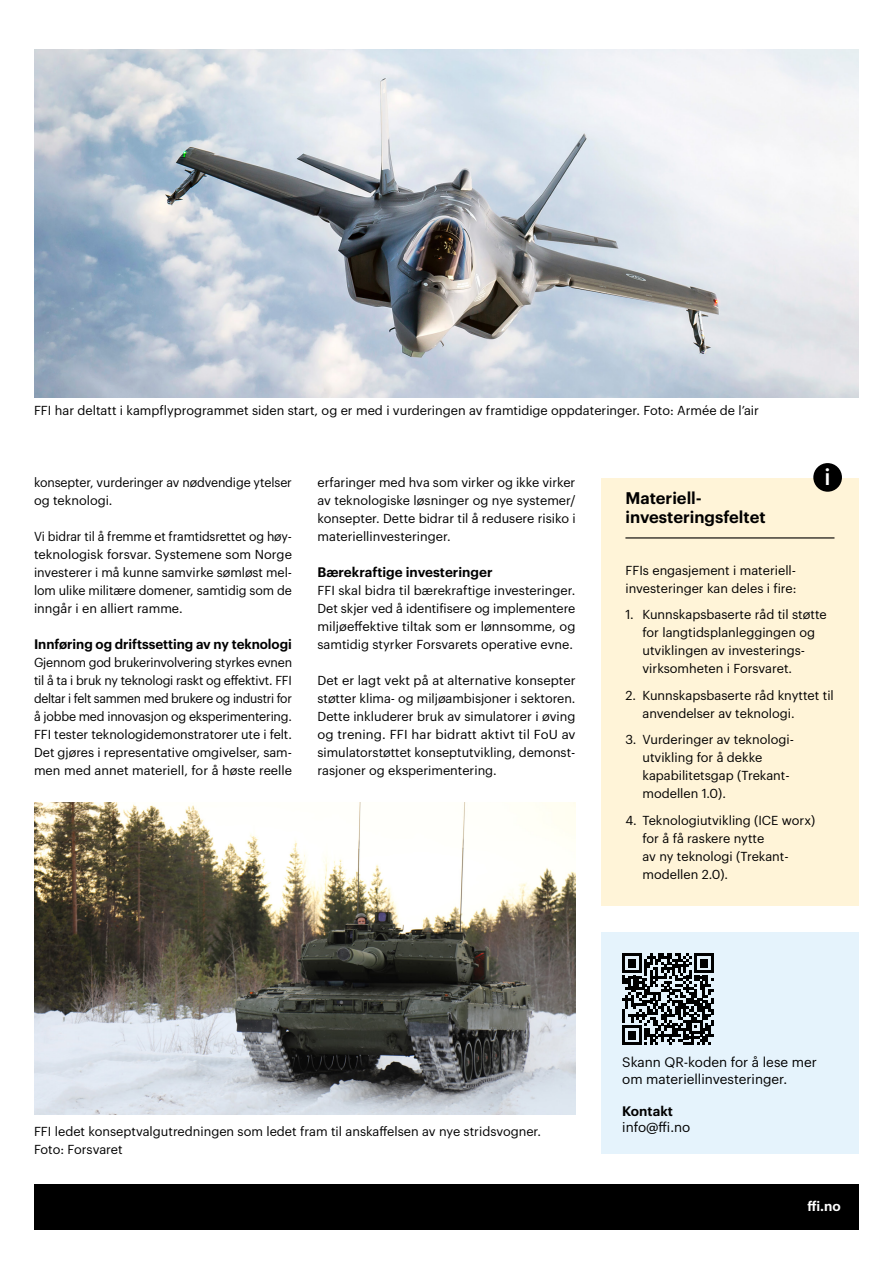
<style>
.page{position:relative;width:893px;height:1263px;background:#fff}
.page>*{position:absolute;margin:0;border:0;box-sizing:border-box;transform-origin:0 0}
.t1{font:500 22.5px "Graphik";color:#fff}
.t2{font:600 16.5px/19.8px "Graphik";color:#000}
.brødtekst_artikkel{font:600 13.5px "Graphik";letter-spacing:-.005em;color:#000}
.brødtekst_artikkel-2{font:13.5px/16.2px "Graphik";color:#000}
.brødtekst_artikkel-3{font:600 13.5px "Graphik";color:#fff}
.brødtekst_artikkel-4{font:12.75px/18px "Graphik";color:#000}
.brødtekst_artikkel-5{font:12.75px/18px "Graphik";color:#000;text-align:justify;scale:.96 1}
</style>
<div class="page">
<div style="left:34px;top:1184px;width:825px;height:45px;background:#000"></div>
<img style="left:34px;top:49px;width:825px;height:348px">
<div style="left:601px;top:478px;width:258px;height:427px;background:#fff4d8"></div>
<div style="left:813px;top:463px;width:29px;height:29px;background:#000;border-radius:50%"></div>
<hr style="left:625px;top:537px;width:209px;height:1px;background:#000">
<img style="left:34px;top:802px;width:541px;height:313px">
<div style="left:601px;top:932px;width:258px;height:222px;background:#e5f3fc"></div>
<svg style="left:622px;top:953px;width:92px;height:92px"></svg>
<p class="brødtekst_artikkel-4" style="left:34px;top:401px;width:726px">FFI har deltatt i kampflyprogrammet siden start, og er med i vurderingen av framtidige oppdateringer. Foto: Armée de l’air</p>
<p class="brødtekst_artikkel-4" style="left:34px;top:473px;width:259px">konsepter, vurderinger av nødvendige ytelser og teknologi.</p>
<p class="brødtekst_artikkel-5" style="left:34px;top:527px;width:270px">Vi bidrar til å fremme et framtidsrettet og høy&shy;teknologisk forsvar. Systemene som Norge investerer i må kunne samvirke sømløst mel&shy;lom ulike militære domener, samtidig som de inngår i en alliert ramme.</p>
<p class="brødtekst_artikkel" style="left:34px;top:634px;width:259px">Innføring og driftssetting av ny teknologi</p>
<p class="brødtekst_artikkel-4" style="left:34px;top:653px;width:260px;text-align:justify">Gjennom god brukerinvolvering styrkes evnen til å ta i bruk ny teknologi raskt og effektivt. FFI deltar i felt sammen med brukere og industri for å jobbe med innovasjon og eksperimentering.<br>FFI tester teknologidemonstratorer ute i felt.<br>Det gjøres i representative omgivelser, sam&shy;men med annet materiell, for å høste reelle</p>
<p class="brødtekst_artikkel-4" style="left:317px;top:473px;width:260px;text-align:justify">erfaringer med hva som virker og ikke virker av teknologiske løsninger og nye systemer/ konsepter. Dette bidrar til å redusere risiko i materiellinvesteringer.</p>
<p class="brødtekst_artikkel" style="left:317px;top:562px;width:177px">Bærekraftige investeringer</p>
<p class="brødtekst_artikkel-4" style="left:317px;top:581px;width:259px;text-align:justify">FFI skal bidra til bærekraftige investeringer.<br>Det skjer ved å identifisere og implementere miljøeffektive tiltak som er lønnsomme, og samtidig styrker Forsvarets operative evne.</p>
<p class="brødtekst_artikkel-4" style="left:317px;top:671px;width:260px">Det er lagt vekt på at alternative konsepter støtter klima- og miljøambisjoner i sektoren.<br>Dette inkluderer bruk av simulatorer i øving og trening. FFI har bidratt aktivt til FoU av simulatorstøttet konseptutvikling, demonst&shy;rasjoner og eksperimentering.</p>
<p class="t2" style="left:625px;top:486px;width:142px">Materiell&shy;investeringsfeltet</p>
<p class="t1" style="left:825px;top:460px;width:8px">i</p>
<p class="brødtekst_artikkel-4" style="left:625px;top:560px;width:173px">FFIs engasjement i materiell&shy;investeringer kan deles i fire:</p>
<p class="brødtekst_artikkel-4" style="left:642px;top:605px;width:186px;text-indent:-17px">1. Kunnskapsbaserte råd til støtte for langtidsplanleggingen og utviklingen av investerings&shy;virksomheten i Forsvaret.</p>
<p class="brødtekst_artikkel-4" style="left:642px;top:685px;width:193px;text-indent:-17px">2. Kunnskapsbaserte råd knyttet til anvendelser av teknologi.</p>
<p class="brødtekst_artikkel-4" style="left:642px;top:730px;width:151px;text-indent:-17px">3. Vurderinger av teknologi&shy;utvikling for å dekke kapabilitetsgap (Trekant&shy;modellen 1.0).</p>
<p class="brødtekst_artikkel-4" style="left:642px;top:810px;width:174px;text-indent:-17px">4. Teknologiutvikling (ICE worx) for å få raskere nytte<br>av ny teknologi (Trekant&shy;modellen 2.0).</p>
<p class="brødtekst_artikkel-4" style="left:34px;top:1121px;width:509px">FFI ledet konseptvalgutredningen som ledet fram til anskaffelsen av nye stridsvogner.<br>Foto: Forsvaret</p>
<p class="brødtekst_artikkel-2" style="left:622px;top:1053px;width:196px">Skann QR-koden for å lese mer om materiellinvesteringer.</p>
<p class="brødtekst_artikkel" style="left:622px;top:1101px;width:52px">Kontakt</p>
<p class="brødtekst_artikkel-2" style="left:622px;top:1118px;width:70px">info@ffi.no</p>
<p class="brødtekst_artikkel-3" style="left:807px;top:1196px;width:35px">ffi.no</p>
</div>
